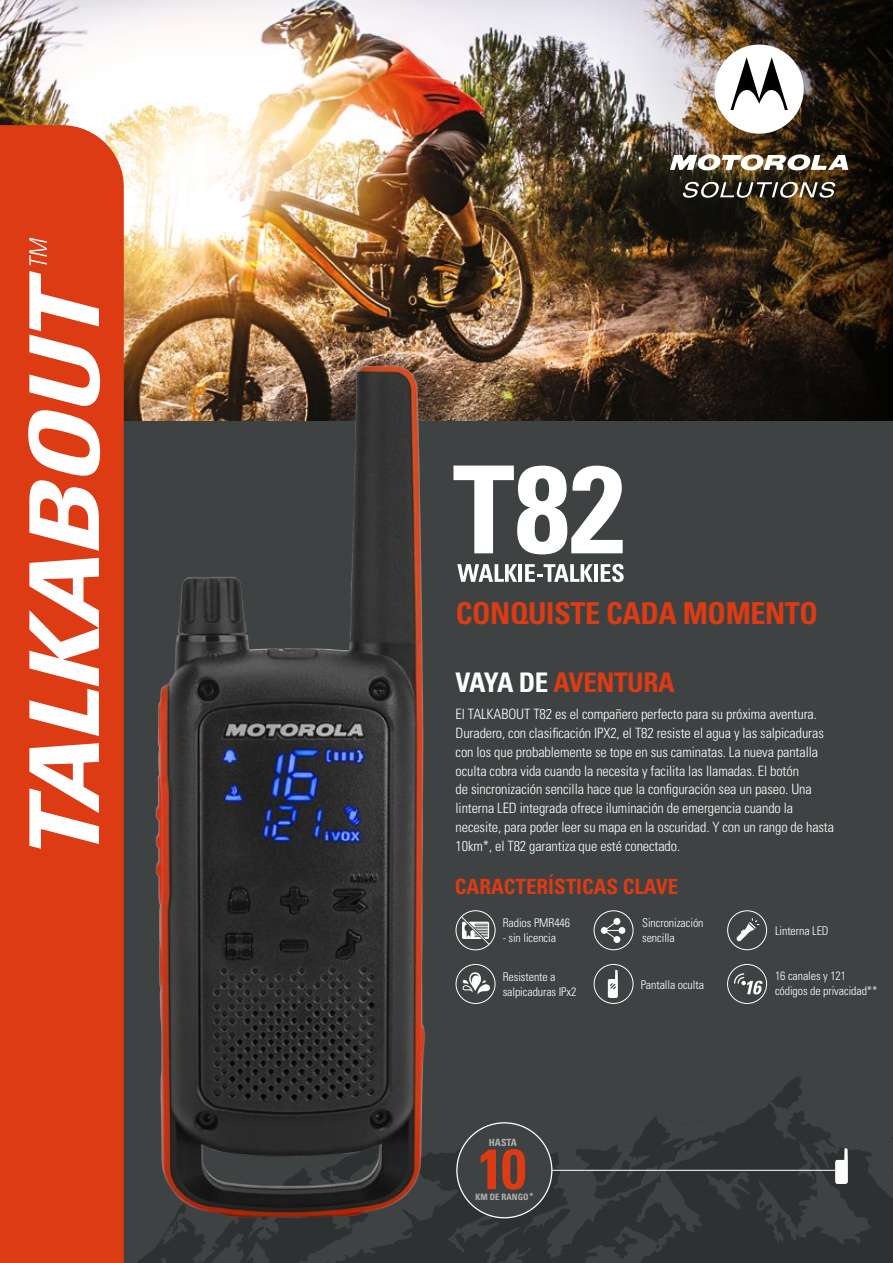
<style>
.page{position:relative;width:893px;height:1263px;background:#3e4243}
.page>*{position:absolute;margin:0;border:0;box-sizing:border-box;transform-origin:0 0}
.t1{font:700 condensed 30.15px "Univers";letter-spacing:-.015em;color:#dc3b14}
.t2{font:700 condensed 27px "Univers";letter-spacing:-.015em;color:#dc3b14}
.t3{font:700 condensed 21px "Univers";color:#dc3b14}
.t4{font:300 condensed 14.25px/18.8px "Univers";letter-spacing:-.01em;color:#fff}
.t5{font:300 condensed 12px/15px "Univers";letter-spacing:-.01em;color:#fff}
.t6{font:700 condensed 9.9px "Univers";color:#b3b2b2}
.t7{font:700 condensed 8.85px "Univers";color:#b3b2b2}
.s1{color:#fff}
.s2{font-size:8.55px}
</style>
<div class="page">
<img style="left:0;top:0;width:583px;height:421px">
<img style="left:583px;top:0;width:310px;height:421px">
<svg style="left:750px;top:1113px;width:6px;height:150px"></svg>
<div style="left:0;top:125px;width:124px;height:1138px;background:#dc3b14"></div>
<svg style="left:28px;top:271px;width:72px;height:54px;background:#ea8d76"></svg>
<svg style="left:29px;top:238px;width:18px;height:27px"></svg>
<svg style="left:756px;top:1077px;width:137px;height:186px"></svg>
<hr style="left:486px;top:1170px;width:352px;height:1px;background:#fff">
<svg style="left:137px;top:1116px;width:613px;height:147px"></svg>
<div style="left:727px;top:910px;width:40px;height:40px;border:1px solid #fff;border-radius:50%"></div>
<svg style="left:736px;top:918px;width:23px;height:23px"></svg>
<div style="left:594px;top:910px;width:39px;height:40px;border:1px solid #fff;border-radius:50%"></div>
<div style="left:601px;top:927px;width:7px;height:7px;background:#fff;border-radius:50%"></div>
<div style="left:614px;top:918px;width:6px;height:7px;background:#fff;border-radius:50%"></div>
<div style="left:614px;top:936px;width:6px;height:7px;background:#fff;border-radius:50%"></div>
<svg style="left:603px;top:920px;width:22px;height:21px"></svg>
<div style="left:594px;top:964px;width:39px;height:40px;border:1px solid #fff;border-radius:50%"></div>
<svg style="left:608px;top:970px;width:10px;height:28px"></svg>
<img style="left:715px;top:45px;width:89px;height:89px">
<img style="left:670px;top:154px;width:178px;height:17px">
<svg style="left:683px;top:182px;width:152px;height:16px;background:#645f56"></svg>
<div style="left:727px;top:964px;width:40px;height:40px;border:1px solid #fff;border-radius:50%"></div>
<svg style="left:734px;top:973px;width:29px;height:21px"></svg>
<svg style="left:571px;top:466px;width:52px;height:88px"></svg>
<svg style="left:568px;top:564px;width:25px;height:18px"></svg>
<hr style="left:594px;top:564px;width:4px;height:18px;background:#fff">
<svg style="left:601px;top:564px;width:23px;height:18px"></svg>
<img style="left:0;top:325px;width:568px;height:934px">
<h1 class="t1" style="left:456px;top:595px;width:364px">CONQUISTE CADA MOMENTO</h1>
<h2 class="t2" style="left:456px;top:666px;width:220px"><span class="s1">VAYA DE</span> AVENTURA</h2>
<p class="t4" style="left:456px;top:705px;width:380px">El TALKABOUT T82 es el compañero perfecto para su próxima aventura.<br>Duradero, con clasificación IPX2, el T82 resiste el agua y las salpicaduras con los que probablemente se tope en sus caminatas. La nueva pantalla oculta cobra vida cuando la necesita y facilita las llamadas. El botón<br>de sincronización sencilla hace que la configuración sea un paseo. Una linterna LED integrada ofrece iluminación de emergencia cuando la necesite, para poder leer su mapa en la oscuridad. Y con un rango de hasta 10km*, el T82 garantiza que esté conectado.</p>
<h3 class="t3" style="left:455px;top:874px;width:225px">CARACTERÍSTICAS CLAVE</h3>
<p class="t5" style="left:503px;top:915px;width:69px">Radios PMR446</p>
<p class="t5" style="left:503px;top:930px;width:55px">- sin licencia</p>
<p class="t5" style="left:503px;top:969px;width:75px">Resistente a salpicaduras IPx2</p>
<p class="t6" style="left:489px;top:1136px;width:30px">HASTA</p>
<p class="t7" style="left:476px;top:1191px;width:59px">KM DE RANGO<span class="s2">*</span></p>
<p class="t5" style="left:642px;top:915px;width:63px">Sincronización sencilla</p>
<p class="t5" style="left:641px;top:977px;width:65px">Pantalla oculta</p>
<p class="t5" style="left:775px;top:923px;width:55px">Linterna LED</p>
<p class="t5" style="left:775px;top:968px;width:104px">16 canales y 121 códigos de privacidad**</p>
</div>
